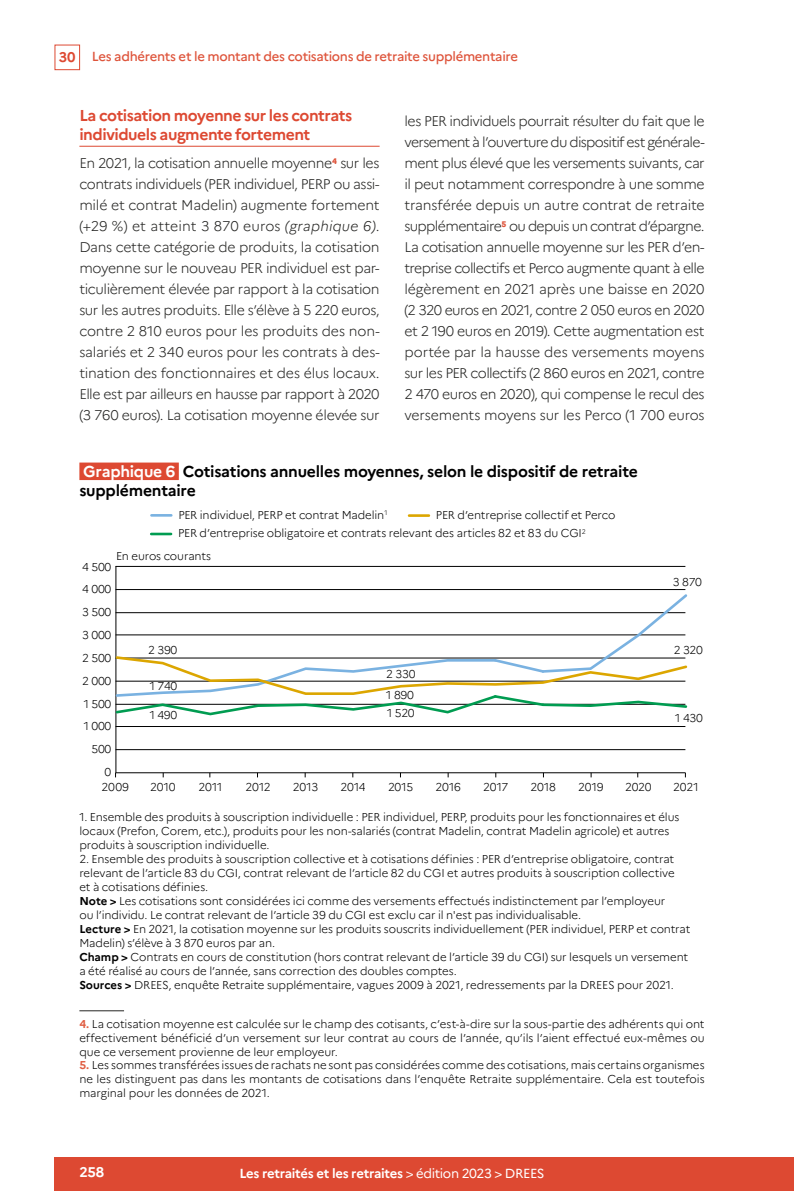
<style>
.page{position:relative;width:794px;height:1191px;background:#fff}
.page>*{position:absolute;margin:0;border:0;box-sizing:border-box;transform-origin:0 0}
.t1{font:700 15.75px/19.2px "Marianne";letter-spacing:-.015em;color:#000}
.t2{font:700 15.75px/19.2px "Marianne";letter-spacing:-.03em;color:#dd4932}
.t3{font:300 14px/21px "Marianne";letter-spacing:-.03em;color:#252523;text-align:justify}
.t4{font:700 14px "Marianne";color:#fff}
.t5{font:500 13.12px "Marianne";letter-spacing:-.025em;color:#de543b}
.t6{font:700 13.12px "Marianne";letter-spacing:-.025em;color:#fff}
.t7{font:300 11.38px/14px "Marianne";letter-spacing:-.01em;color:#000}
.s1{font-weight:700;font-size:14px;color:#dd4932}
.s2{font-style:italic}
.s3{color:#fff}
.s4{font-weight:700}
.s5{font-weight:700;color:#e05e43}
.s6{font-weight:400}
</style>
<div class="page">
<div style="left:55px;top:45px;width:25px;height:25px;border:1px solid #dd4932"></div>
<div style="left:55px;top:1157px;width:739px;height:34px;background:#dd4932"></div>
<hr style="left:79px;top:146px;width:300px;height:1px;background:#dd4932">
<hr style="left:79px;top:1010px;width:45px;height:1px;background:#252523">
<div style="left:79px;top:462px;width:100px;height:18px;background:#dd4932"></div>
<hr style="left:115px;top:566px;width:1px;height:207px;background:#000">
<hr style="left:151px;top:514px;width:20px;height:2px;background:#7ab2e1">
<hr style="left:151px;top:532px;width:20px;height:3px;background:#009c51">
<hr style="left:409px;top:514px;width:20px;height:3px;background:#dca600">
<hr style="left:116px;top:749px;width:569px;height:1px;background:#000">
<hr style="left:116px;top:726px;width:569px;height:1px;background:#000">
<hr style="left:116px;top:589px;width:569px;height:1px;background:#000">
<hr style="left:116px;top:566px;width:569px;height:1px;background:#000">
<hr style="left:116px;top:772px;width:569px;height:1px;background:#000">
<svg style="left:115px;top:592px;width:573px;height:62px"></svg>
<svg style="left:115px;top:654px;width:573px;height:62px"></svg>
<p class="t5" style="left:59px;top:49px;width:461px"><span class="s1">30</span> Les adhérents et le montant des cotisations de retraite supplémentaire</p>
<h1 class="t2" style="left:79px;top:106px;width:275px">La cotisation moyenne sur les contrats individuels augmente fortement</h1>
<p class="t3" style="left:79px;top:153px;width:302px">En 2021, la cotisation annuelle moyenne<sup>4</sup> sur les contrats individuels (PER individuel, PERP ou assi&shy;milé et contrat Madelin) augmente fortement (+29 %) et atteint 3 870 euros <span class="s2">(graphique 6)</span>.<br>Dans cette catégorie de produits, la cotisation moyenne sur le nouveau PER individuel est par&shy;ticulièrement élevée par rapport à la cotisation sur les autres produits. Elle s’élève à 5 220 euros, contre 2 810 euros pour les produits des non&shy;salariés et 2 340 euros pour les contrats à des&shy;tination des fonctionnaires et des élus locaux.<br>Elle est par ailleurs en hausse par rapport à 2020 (3 760 euros). La cotisation moyenne élevée sur</p>
<p class="t3" style="left:404px;top:111px;width:302px">les PER individuels pourrait résulter du fait que le versement à l’ouverture du dispositif est générale&shy;ment plus élevé que les versements suivants, car il peut notamment correspondre à une somme transférée depuis un autre contrat de retraite supplémentaire<sup>5</sup> ou depuis un contrat d’épargne.<br>La cotisation annuelle moyenne sur les PER d’en&shy;treprise collectifs et Perco augmente quant à elle légèrement en 2021 après une baisse en 2020 (2 320 euros en 2021, contre 2 050 euros en 2020 et 2 190 euros en 2019). Cette augmentation est portée par la hausse des versements moyens sur les PER collectifs (2 860 euros en 2021, contre 2 470 euros en 2020), qui compense le recul des versements moyens sur les Perco (1 700 euros</p>
<h1 class="t1" style="left:79px;top:461px;width:560px"><span class="s3">Graphique 6</span> Cotisations annuelles moyennes, selon le dispositif de retraite supplémentaire</h1>
<p class="t7" style="left:178px;top:505px;width:409px;line-height:18.7px">PER individuel, PERP et contrat Madelin<sup>1<br></sup>PER d’entreprise obligatoire et contrats relevant des articles 82 et 83 du CGI<sup>2</sup></p>
<p class="t7" style="left:436px;top:508px;width:181px">PER d’entreprise collectif et Perco</p>
<p class="t7" style="left:116px;top:549px;width:97px">En euros courants</p>
<p class="t7" style="left:82px;top:559px;width:31px">4 500</p>
<p class="t7" style="left:82px;top:582px;width:31px">4 000</p>
<p class="t7" style="left:82px;top:605px;width:31px">3 500</p>
<p class="t7" style="left:82px;top:628px;width:31px">3 000</p>
<p class="t7" style="left:82px;top:651px;width:31px">2 500</p>
<p class="t7" style="left:82px;top:673px;width:31px">2 000</p>
<p class="t7" style="left:84px;top:696px;width:29px">1 500</p>
<p class="t7" style="left:84px;top:719px;width:29px">1 000</p>
<p class="t7" style="left:91px;top:742px;width:21px">500</p>
<p class="t7" style="left:105px;top:765px;width:8px">0</p>
<p class="t7" style="left:148px;top:642px;width:31px">2 390</p>
<p class="t7" style="left:150px;top:679px;width:29px">1 740</p>
<p class="t7" style="left:150px;top:707px;width:29px">1 490</p>
<p class="t7" style="left:386px;top:667px;width:31px">2 330</p>
<p class="t7" style="left:387px;top:706px;width:29px">1 520</p>
<p class="t7" style="left:386px;top:687px;width:29px">1 890</p>
<p class="t7" style="left:673px;top:575px;width:31px">3 870</p>
<p class="t7" style="left:674px;top:643px;width:31px">2 320</p>
<p class="t7" style="left:675px;top:710px;width:29px">1 430</p>
<p class="t7" style="left:102px;top:780px;width:29px">2009</p>
<p class="t7" style="left:150px;top:780px;width:27px">2010</p>
<p class="t7" style="left:198px;top:780px;width:25px">2011</p>
<p class="t7" style="left:245px;top:780px;width:27px">2012</p>
<p class="t7" style="left:293px;top:780px;width:27px">2013</p>
<p class="t7" style="left:340px;top:780px;width:27px">2014</p>
<p class="t7" style="left:388px;top:780px;width:27px">2015</p>
<p class="t7" style="left:435px;top:780px;width:27px">2016</p>
<p class="t7" style="left:483px;top:780px;width:27px">2017</p>
<p class="t7" style="left:530px;top:780px;width:27px">2018</p>
<p class="t7" style="left:578px;top:780px;width:27px">2019</p>
<p class="t7" style="left:625px;top:780px;width:28px">2020</p>
<p class="t7" style="left:673px;top:780px;width:27px">2021</p>
<p class="t7" style="left:79px;top:809px;width:601px">1. Ensemble des produits à souscription individuelle : PER individuel, PERP, produits pour les fonctionnaires et élus locaux (Prefon, Corem, etc.), produits pour les non-salariés (contrat Madelin, contrat Madelin agricole) et autres produits à souscription individuelle.</p>
<p class="t7" style="left:79px;top:852px;width:612px">2. Ensemble des produits à souscription collective et à cotisations définies : PER d’entreprise obligatoire, contrat relevant de l’article 83 du CGI, contrat relevant de l’article 82 du CGI et autres produits à souscription collective<br>et à cotisations définies.<br><span class="s4">Note &gt;</span> Les cotisations sont considérées ici comme des versements effectués indistinctement par l’employeur<br>ou l’individu. Le contrat relevant de l’article 39 du CGI est exclu car il n'est pas individualisable.<br><span class="s4">Lecture &gt;</span> En 2021, la cotisation moyenne sur les produits souscrits individuellement (PER individuel, PERP et contrat Madelin) s’élève à 3 870 euros par an.<br><span class="s4">Champ &gt;</span> Contrats en cours de constitution (hors contrat relevant de l’article 39 du CGI) sur lesquels un versement a été réalisé au cours de l’année, sans correction des doubles comptes.<br><span class="s4">Sources &gt;</span> DREES, enquête Retraite supplémentaire, vagues 2009 à 2021, redressements par la DREES pour 2021.</p>
<p class="t7" style="left:79px;top:1017px;width:627px;text-align:justify"><span class="s5">4.</span> La cotisation moyenne est calculée sur le champ des cotisants, c’est-à-dire sur la sous-partie des adhérents qui ont effectivement bénéficié d’un versement sur leur contrat au cours de l’année, qu’ils l’aient effectué eux-mêmes ou que ce versement provienne de leur employeur.</p>
<p class="t7" style="left:79px;top:1058px;width:627px;text-align:justify"><span class="s5">5.</span> Les sommes transférées issues de rachats ne sont pas considérées comme des cotisations, mais certains organismes ne les distinguent pas dans les montants de cotisations dans l’enquête Retraite supplémentaire. Cela est toutefois marginal pour les données de 2021.</p>
<p class="t4" style="left:79px;top:1163px;width:26px">258</p>
<p class="t6" style="left:239px;top:1165px;width:307px">Les retraités et les retraites <span class="s6">&gt; édition 2023 &gt; DREES</span></p>
</div>
